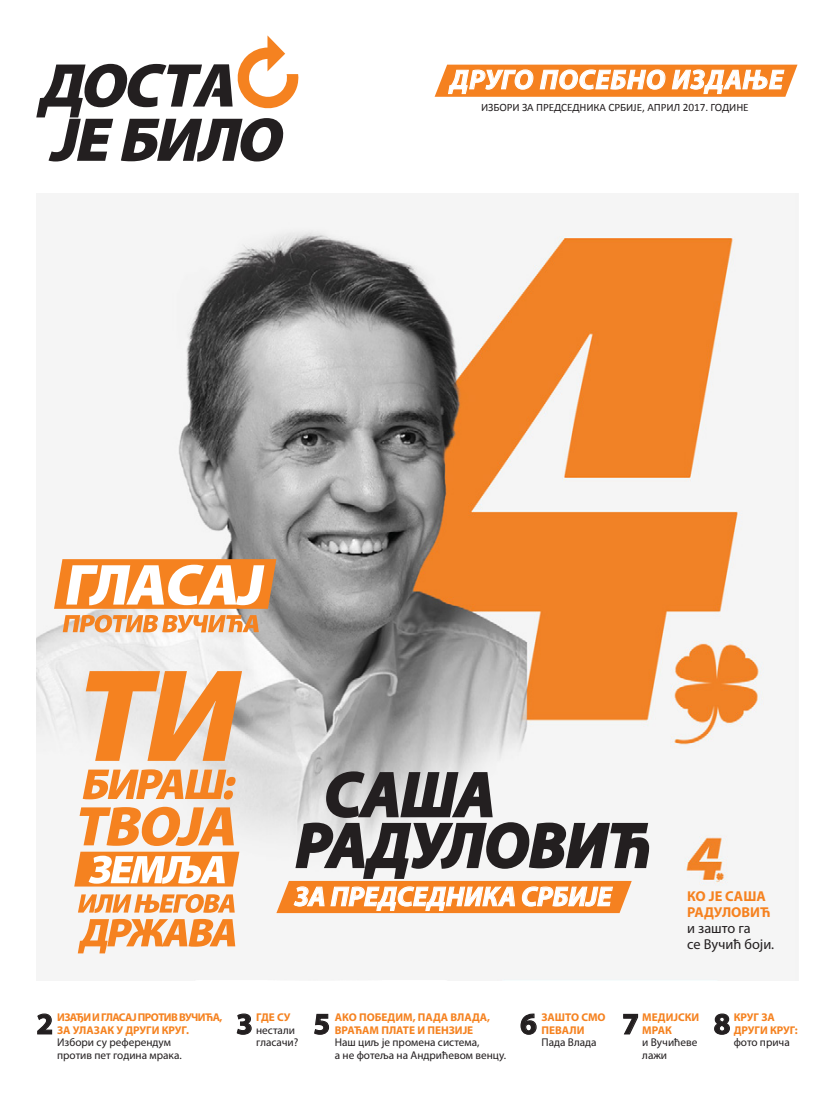
<style>
.page{position:relative;width:833px;height:1099px;background:#fff}
.page>*{position:absolute;margin:0;border:0;box-sizing:border-box;transform-origin:0 0}
.t1{font:italic 700 63.25px/50.8px "Myriad Pro";color:#231f20}
.t2{font:700 30px "Myriad Pro";color:#231f20}
.t3{font:italic 700 27.5px "Myriad Pro";letter-spacing:.015em;color:#fff}
.t4{font:14.38px/16px "Myriad Pro";letter-spacing:-.005em;color:#231f20}
.t5{font:700 14.38px/16px "Myriad Pro";color:#f58220}
.t6{font:11.25px/12.5px "Myriad Pro";color:#231f20}
.t7{font:700 11.25px/12.5px "Myriad Pro";color:#f58220}
.t8{font:700 11.25px/12.5px "Myriad Pro";letter-spacing:-.05em;color:#f58220}
.t9{font:11.25px "Calibri";letter-spacing:-.005em;color:#231f20}
</style>
<div class="page">
<img style="left:36px;top:193px;width:762px;height:787px">
<svg style="left:434px;top:64px;width:363px;height:33px;background:#f69b4f"></svg>
<svg style="left:36px;top:35px;width:263px;height:126px"></svg>
<svg style="left:276px;top:770px;width:373px;height:143px"></svg>
<svg style="left:54px;top:559px;width:222px;height:50px"></svg>
<svg style="left:63px;top:615px;width:196px;height:17px;background:#eeaa70"></svg>
<svg style="left:86px;top:671px;width:156px;height:89px;background:#efaa70"></svg>
<svg style="left:83px;top:769px;width:153px;height:30px"></svg>
<svg style="left:74px;top:806px;width:165px;height:80px"></svg>
<svg style="left:78px;top:894px;width:157px;height:18px"></svg>
<svg style="left:78px;top:918px;width:157px;height:35px"></svg>
<svg style="left:37px;top:1013px;width:16px;height:22px"></svg>
<svg style="left:314px;top:1013px;width:16px;height:22px"></svg>
<svg style="left:236px;top:1013px;width:16px;height:22px"></svg>
<svg style="left:520px;top:1013px;width:17px;height:22px"></svg>
<svg style="left:623px;top:1013px;width:15px;height:22px"></svg>
<svg style="left:714px;top:1013px;width:16px;height:22px"></svg>
<h3 class="t3" style="left:450px;top:62px;width:334px">ДРУГО ПОСЕБНО ИЗДАЊЕ</h3>
<p class="t9" style="left:481px;top:100px;width:269px">ИЗБОРИ ЗА ПРЕДСЕДНИКА СРБИЈЕ, АПРИЛ 2017. ГОДИНЕ</p>
<h1 class="t1" style="left:296px;top:767px;width:357px;text-indent:28px">САША<br>РАДУЛОВИЋ</h1>
<h3 class="t3" style="left:295px;top:878px;width:318px">ЗА ПРЕДСЕДНИКА СРБИЈЕ</h3>
<p class="t5" style="left:687px;top:887px;width:85px">КО ЈЕ САША<br>РАДУЛОВИЋ</p>
<p class="t4" style="left:687px;top:920px;width:89px">и зашто га<br>се Вучић боји.</p>
<h2 class="t2" style="left:36px;top:1004px;width:18px">2</h2>
<p class="t8" style="left:57px;top:1011px;width:167px">ИЗАЂИ И ГЛАСАЈ ПРОТИВ ВУЧИЋА,<br>ЗА УЛАЗАК У ДРУГИ КРУГ.</p>
<p class="t6" style="left:57px;top:1036px;width:126px">Избори су референдум против пет година мрака.</p>
<h2 class="t2" style="left:236px;top:1004px;width:18px">3</h2>
<p class="t7" style="left:256px;top:1011px;width:36px">ГДЕ СУ</p>
<p class="t6" style="left:256px;top:1023px;width:44px">нестали гласачи?</p>
<h2 class="t2" style="left:313px;top:1004px;width:18px">5</h2>
<p class="t7" style="left:335px;top:1010px;width:157px">АКО ПОБЕДИМ, ПАДА ВЛАДА,<br>ВРАЋАМ ПЛАТЕ И ПЕНЗИЈЕ</p>
<p class="t6" style="left:335px;top:1035px;width:173px">Наш циљ је промена система,<br>а не фотеља на Андрићевом венцу.</p>
<h2 class="t2" style="left:520px;top:1004px;width:18px">6</h2>
<p class="t7" style="left:541px;top:1011px;width:66px">ЗАШТО СМО<br>ПЕВАЛИ</p>
<p class="t6" style="left:541px;top:1036px;width:57px">Пада Влада</p>
<h2 class="t2" style="left:622px;top:1004px;width:18px">7</h2>
<p class="t7" style="left:642px;top:1011px;width:59px">МЕДИЈСКИ<br>МРАК</p>
<p class="t6" style="left:642px;top:1036px;width:57px">и Вучићеве лажи</p>
<h2 class="t2" style="left:713px;top:1004px;width:18px">8</h2>
<p class="t7" style="left:733px;top:1010px;width:65px">КРУГ ЗА<br>ДРУГИ КРУГ:</p>
<p class="t6" style="left:733px;top:1035px;width:58px">фото прича</p>
</div>
